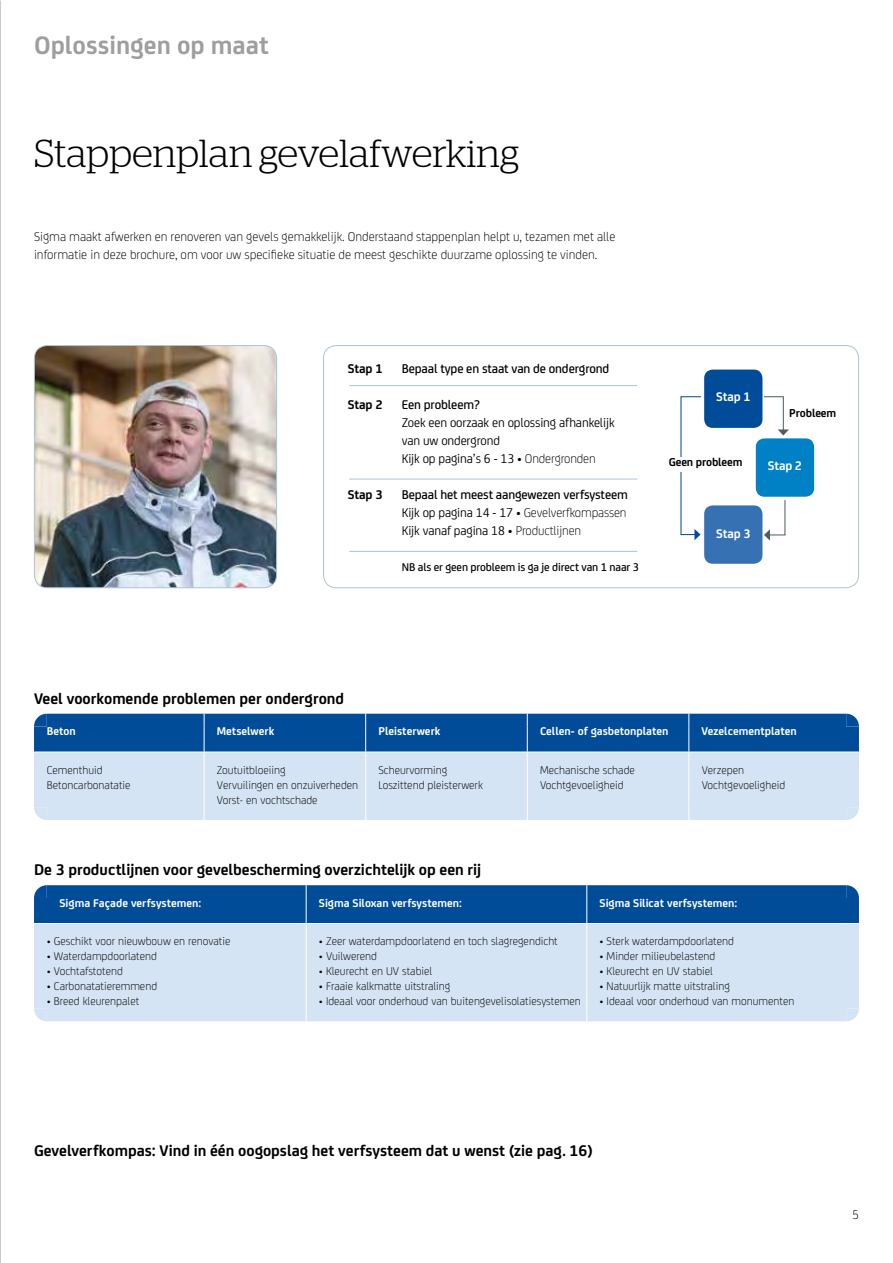
<style>
.page{position:relative;width:893px;height:1263px;background:#fff}
.page>*{position:absolute;margin:0;border:0;box-sizing:border-box;transform-origin:0 0}
.t1{font:300 39px "Stag";color:#000}
.t2{font:700 27px "FS Joey";color:#9c9e9f}
.t3{font:700 16.5px "FS Joey";color:#000}
.t4{font:300 13.5px/18px "FS Joey";color:#000}
.t5{font:13.5px/18px "FS Joey";letter-spacing:-.01em;color:#000}
.t6{font:500 13.5px "FS Joey";letter-spacing:-.01em;color:#000}
.t7{font:700 13.5px "FS Joey";letter-spacing:-.01em;color:#000}
.t8{font:700 13.35px "FS Joey";letter-spacing:-.01em;color:#fff}
.t9{font:700 12.15px "FS Joey";letter-spacing:-.01em;color:#000}
.t10{font:300 12px/15px "FS Joey";color:#000}
.t11{font:700 12px "FS Joey";color:#fff}
.t12{font:500 12px "FS Joey";letter-spacing:-.01em;color:#000}
.s1{font-weight:300}
.s2{font-weight:500}
</style>
<div class="page">
<div style="left:34px;top:753px;width:825px;height:67px;background:#d4e4f4"></div>
<hr style="left:688px;top:752px;width:1px;height:55px;background:#fff">
<svg style="left:688px;top:807px;width:1px;height:13px"></svg>
<hr style="left:204px;top:752px;width:1px;height:55px;background:#fff">
<hr style="left:365px;top:752px;width:1px;height:55px;background:#fff">
<hr style="left:527px;top:752px;width:1px;height:55px;background:#fff">
<svg style="left:204px;top:807px;width:1px;height:13px"></svg>
<svg style="left:365px;top:807px;width:1px;height:13px"></svg>
<svg style="left:527px;top:807px;width:1px;height:13px"></svg>
<div style="left:34px;top:714px;width:825px;height:39px;background:#004c99"></div>
<svg style="left:34px;top:807px;width:13px;height:13px"></svg>
<svg style="left:846px;top:807px;width:13px;height:13px"></svg>
<div style="left:34px;top:924px;width:825px;height:97px;background:#d4e4f4"></div>
<hr style="left:306px;top:924px;width:1px;height:84px;background:#fff">
<hr style="left:586px;top:924px;width:1px;height:84px;background:#fff">
<svg style="left:306px;top:1008px;width:1px;height:13px"></svg>
<svg style="left:586px;top:1008px;width:1px;height:13px"></svg>
<div style="left:34px;top:885px;width:825px;height:39px;background:#004c99"></div>
<svg style="left:34px;top:1008px;width:13px;height:13px"></svg>
<svg style="left:846px;top:1008px;width:13px;height:13px"></svg>
<div style="left:323px;top:345px;width:536px;height:243px;border:1px solid #adc3d7;border-radius:13px"></div>
<img style="left:34px;top:345px;width:243px;height:243px">
<div style="left:34px;top:345px;width:243px;height:243px;border:1px solid #adc3d7;border-radius:13px"></div>
<div style="left:704px;top:370px;width:58px;height:58px;background:#004c99;border-radius:9px"></div>
<div style="left:704px;top:505px;width:58px;height:59px;background:#3671b3;border-radius:9px"></div>
<div style="left:756px;top:438px;width:58px;height:59px;background:#0081c6;border-radius:9px"></div>
<svg style="left:764px;top:396px;width:25px;height:39px"></svg>
<svg style="left:764px;top:500px;width:22px;height:41px"></svg>
<svg style="left:680px;top:396px;width:21px;height:144px"></svg>
<div style="left:669px;top:457px;width:82px;height:14px;background:#fff"></div>
<hr style="left:349px;top:385px;width:288px;height:1px;background:#adc3d7">
<hr style="left:349px;top:479px;width:288px;height:1px;background:#adc3d7">
<hr style="left:349px;top:551px;width:288px;height:1px;background:#adc3d7">
<h2 class="t2" style="left:34px;top:25px;width:236px">Oplossingen op maat</h2>
<h1 class="t1" style="left:34px;top:132px;width:487px">Stappenplan gevelafwerking</h1>
<p class="t4" style="left:34px;top:226px;width:583px">Sigma maakt afwerken en renoveren van gevels gemakkelijk. Onderstaand stappenplan helpt u, tezamen met alle informatie in deze brochure, om voor uw specifieke situatie de meest geschikte duurzame oplossing te vinden.</p>
<p class="t7" style="left:348px;top:358px;width:36px">Stap 1</p>
<p class="t6" style="left:402px;top:359px;width:209px">Bepaal type en staat van de ondergrond</p>
<p class="t7" style="left:348px;top:394px;width:36px">Stap 2</p>
<p class="t6" style="left:402px;top:395px;width:80px">Een probleem?</p>
<p class="t5" style="left:402px;top:413px;width:214px">Zoek een oorzaak en oplossing afhankelijk van uw ondergrond<br>Kijk op pagina’s 6 - 13 • <span class="s1">Ondergronden</span></p>
<p class="t7" style="left:348px;top:484px;width:36px">Stap 3</p>
<p class="t5" style="left:402px;top:485px;width:228px;text-align:justify"><span class="s2">Bepaal het meest aangewezen verfsysteem </span>Kijk op pagina 14 - 17 • <span class="s1">Gevelverfkompassen </span>Kijk vanaf pagina 18 • <span class="s1">Productlijnen</span></p>
<p class="t12" style="left:402px;top:558px;width:239px">NB als er geen probleem is ga je direct van 1 naar 3</p>
<p class="t8" style="left:716px;top:386px;width:36px">Stap 1</p>
<p class="t9" style="left:669px;top:453px;width:75px">Geen probleem</p>
<p class="t9" style="left:789px;top:404px;width:49px">Probleem</p>
<p class="t8" style="left:768px;top:455px;width:36px">Stap 2</p>
<p class="t8" style="left:716px;top:523px;width:36px">Stap 3</p>
<h3 class="t3" style="left:34px;top:686px;width:312px">Veel voorkomende problemen per ondergrond</h3>
<p class="t11" style="left:47px;top:722px;width:31px">Beton</p>
<p class="t11" style="left:217px;top:722px;width:59px">Metselwerk</p>
<p class="t11" style="left:378px;top:722px;width:63px">Pleisterwerk</p>
<p class="t11" style="left:540px;top:722px;width:130px">Cellen- of gasbetonplaten</p>
<p class="t11" style="left:702px;top:722px;width:97px">Vezelcementplaten</p>
<p class="t10" style="left:47px;top:761px;width:85px">Cementhuid<br>Betoncarbonatatie</p>
<p class="t10" style="left:217px;top:761px;width:143px">Zoutuitbloeiing<br>Vervuilingen en onzuiverheden<br>Vorst- en vochtschade</p>
<p class="t10" style="left:378px;top:761px;width:106px">Scheurvorming<br>Loszittend pleisterwerk</p>
<p class="t10" style="left:540px;top:761px;width:96px">Mechanische schade<br>Vochtgevoeligheid</p>
<p class="t10" style="left:702px;top:761px;width:85px">Verzepen<br>Vochtgevoeligheid</p>
<h3 class="t3" style="left:34px;top:857px;width:449px">De 3 productlijnen voor gevelbescherming overzichtelijk op een rij</h3>
<p class="t11" style="left:60px;top:894px;width:143px">Sigma Façade verfsystemen:</p>
<p class="t11" style="left:319px;top:894px;width:144px">Sigma Siloxan verfsystemen:</p>
<p class="t11" style="left:600px;top:894px;width:139px">Sigma Silicat verfsystemen:</p>
<p class="t10" style="left:47px;top:933px;width:185px">• Geschikt voor nieuwbouw en renovatie</p>
<p class="t10" style="left:47px;top:948px;width:112px">• Waterdampdoorlatend</p>
<p class="t10" style="left:47px;top:963px;width:78px">• Vochtafstotend</p>
<p class="t10" style="left:47px;top:978px;width:112px">• Carbonatatieremmend</p>
<p class="t10" style="left:47px;top:993px;width:94px">• Breed kleurenpalet</p>
<p class="t10" style="left:319px;top:933px;width:240px">• Zeer waterdampdoorlatend en toch slagregendicht</p>
<p class="t10" style="left:319px;top:948px;width:60px">• Vuilwerend</p>
<p class="t10" style="left:319px;top:963px;width:115px">• Kleurecht en UV stabiel</p>
<p class="t10" style="left:319px;top:978px;width:133px">• Fraaie kalkmatte uitstraling</p>
<p class="t10" style="left:319px;top:993px;width:263px">• Ideaal voor onderhoud van buitengevelisolatiesystemen</p>
<p class="t10" style="left:600px;top:933px;width:136px">• Sterk waterdampdoorlatend</p>
<p class="t10" style="left:600px;top:948px;width:117px">• Minder milieubelastend</p>
<p class="t10" style="left:600px;top:963px;width:115px">• Kleurecht en UV stabiel</p>
<p class="t10" style="left:600px;top:978px;width:132px">• Natuurlijk matte uitstraling</p>
<p class="t10" style="left:600px;top:993px;width:196px">• Ideaal voor onderhoud van monumenten</p>
<h3 class="t3" style="left:34px;top:1138px;width:560px">Gevelverfkompas: Vind in één oogopslag het verfsysteem dat u wenst (zie pag. 16)</h3>
<p class="t4" style="left:852px;top:1205px;width:8px">5</p>
</div>
